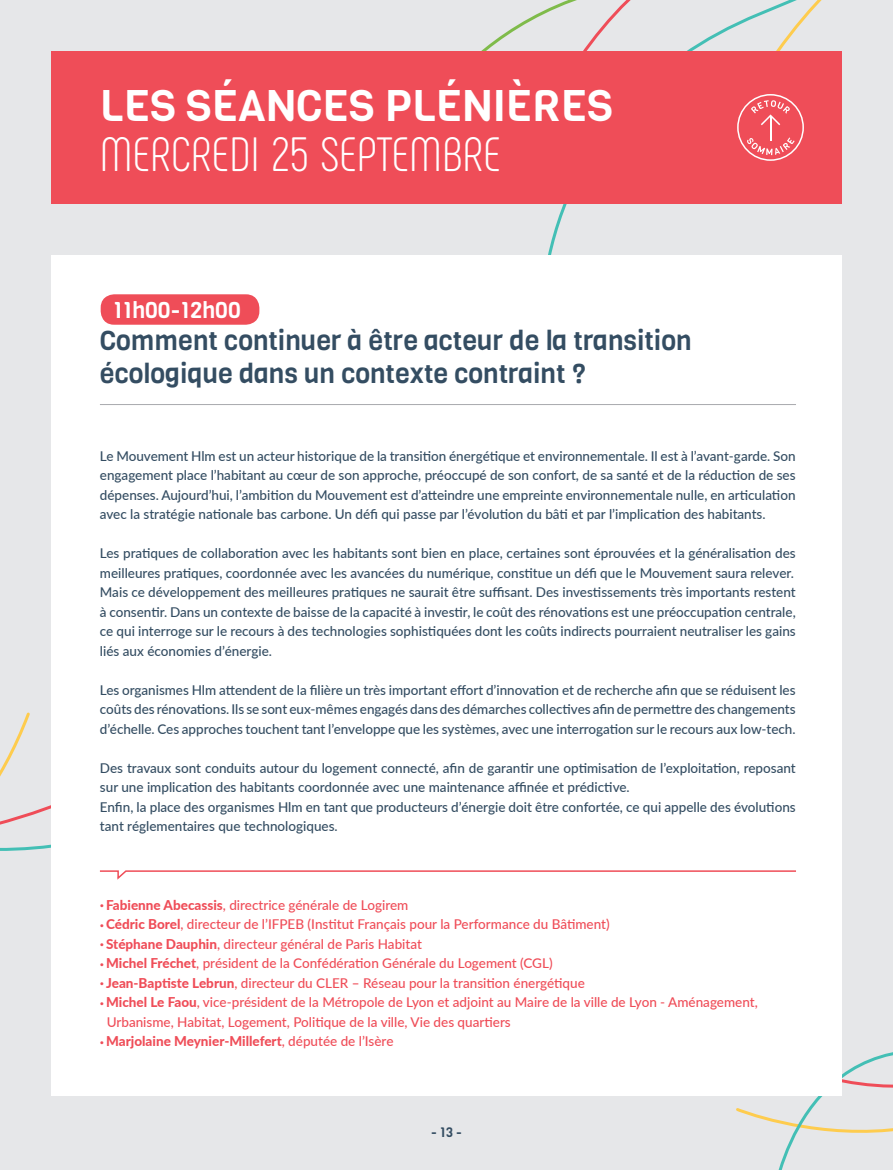
<style>
.page{position:relative;width:893px;height:1170px;background:#fff}
.page>*{position:absolute;margin:0;border:0;box-sizing:border-box;transform-origin:0 0}
.t1{font:300 48px "Phenomena";color:#fff}
.t2{font:43.5px "Viga";color:#fff}
.t3{font:27px/32.4px "Viga";color:#344d62}
.t4{font:22.5px "Viga";color:#fff}
.t5{font:500 13.5px/19.5px "Lato";color:#344d62;text-align:justify}
.t6{font:500 13.5px/19.5px "Lato";color:#ef4d58}
.t7{font:800 13.5px "Lato";color:#ef4d58}
.t8{font:13.5px "Viga";color:#344d62}
.s1{font-size:7.5px}
.s2{font-weight:800}
.s3{font-weight:500;font-size:7.5px}
.s4{font-weight:500}
</style>
<div class="page">
<div style="left:0;top:0;width:893px;height:1169px;background:#e6e7e9"></div>
<svg style="left:0;top:712px;width:51px;height:139px"></svg>
<svg style="left:520px;top:0;width:322px;height:206px"></svg>
<div style="left:51px;top:254px;width:791px;height:841px;background:#fff"></div>
<div style="left:51px;top:51px;width:791px;height:152px;background:#ef4d58"></div>
<svg style="left:737px;top:94px;width:67px;height:67px"></svg>
<div style="left:101px;top:294px;width:158px;height:31px;background:#ef4d58;border-radius:14px"></div>
<svg style="left:98px;top:870px;width:795px;height:299px"></svg>
<hr style="left:100px;top:404px;width:696px;height:1px;background:#a8a9ad">
<h2 class="t2" style="left:100px;top:77px;width:514px">LES SÉANCES PLÉNIÈRES</h2>
<h1 class="t1" style="left:100px;top:127px;width:402px">MERCREDI 25 SEPTEMBRE</h1>
<h3 class="t4" style="left:113px;top:295px;width:130px">11h00-12h00</h3>
<h3 class="t3" style="left:100px;top:325px;width:593px">Comment continuer à être acteur de la transition écologique dans un contexte contraint ?</h3>
<p class="t5" style="left:100px;top:445px;width:697px">Le Mouvement Hlm est un acteur historique de la transition énergétique et environnementale. Il est à l’avant-garde. Son engagement place l’habitant au cœur de son approche, préoccupé de son confort, de sa santé et de la réduction de ses dépenses. Aujourd’hui, l’ambition du Mouvement est d’atteindre une empreinte environnementale nulle, en articulation avec la stratégie nationale bas carbone. Un défi qui passe par l’évolution du bâti et par l’implication des habitants.</p>
<p class="t5" style="left:100px;top:543px;width:697px;text-align:left">Les pratiques de collaboration avec les habitants sont bien en place, certaines sont éprouvées et la généralisation des meilleures pratiques, coordonnée avec les avancées du numérique, constitue un défi que le Mouvement saura relever.<br>Mais ce développement des meilleures pratiques ne saurait être suffisant. Des investissements très importants restent à consentir. Dans un contexte de baisse de la capacité à investir, le coût des rénovations est une préoccupation centrale, ce qui interroge sur le recours à des technologies sophistiquées dont les coûts indirects pourraient neutraliser les gains liés aux économies d’énergie.</p>
<p class="t5" style="left:100px;top:679px;width:697px">Les organismes Hlm attendent de la filière un très important effort d’innovation et de recherche afin que se réduisent les coûts des rénovations. Ils se sont eux-mêmes engagés dans des démarches collectives afin de permettre des changements d’échelle. Ces approches touchent tant l’enveloppe que les systèmes, avec une interrogation sur le recours aux low-tech.</p>
<p class="t5" style="left:100px;top:757px;width:697px;text-align:left">Des travaux sont conduits autour du logement connecté, afin de garantir une optimisation de l’exploitation, reposant sur une implication des habitants coordonnée avec une maintenance affinée et prédictive.<br>Enfin, la place des organismes Hlm en tant que producteurs d’énergie doit être confortée, ce qui appelle des évolutions tant réglementaires que technologiques.</p>
<p class="t6" style="left:100px;top:894px;width:310px"><span class="s1">•</span> <span class="s2">Fabienne Abecassis</span>, directrice générale de Logirem</p>
<p class="t6" style="left:100px;top:913px;width:511px"><span class="s1">•</span> <span class="s2">Cédric Borel</span>, directeur de l’IFPEB (Institut Français pour la Performance du Bâtiment)</p>
<p class="t6" style="left:100px;top:933px;width:324px"><span class="s1">•</span> <span class="s2">Stéphane Dauphin</span>, directeur général de Paris Habitat</p>
<p class="t6" style="left:100px;top:952px;width:454px"><span class="s1">•</span> <span class="s2">Michel Fréchet</span>, président de la Confédération Générale du Logement (CGL)</p>
<p class="t6" style="left:100px;top:972px;width:486px"><span class="s1">•</span> <span class="s2">Jean-Baptiste Lebrun</span>, directeur du CLER – Réseau pour la transition énergétique</p>
<p class="t6" style="left:107px;top:991px;width:653px;text-indent:-7px"><span class="s1">•</span> <span class="s2">Michel Le Faou</span>, vice-président de la Métropole de Lyon et adjoint au Maire de la ville de Lyon - Aménagement,<br>Urbanisme, Habitat, Logement, Politique de la ville, Vie des quartiers</p>
<p class="t7" style="left:100px;top:1031px;width:295px"><span class="s3">•</span> Marjolaine Meynier-Millefert<span class="s4">, députée de l’Isère</span></p>
<p class="t8" style="left:431px;top:1123px;width:32px">- 13 -</p>
</div>
